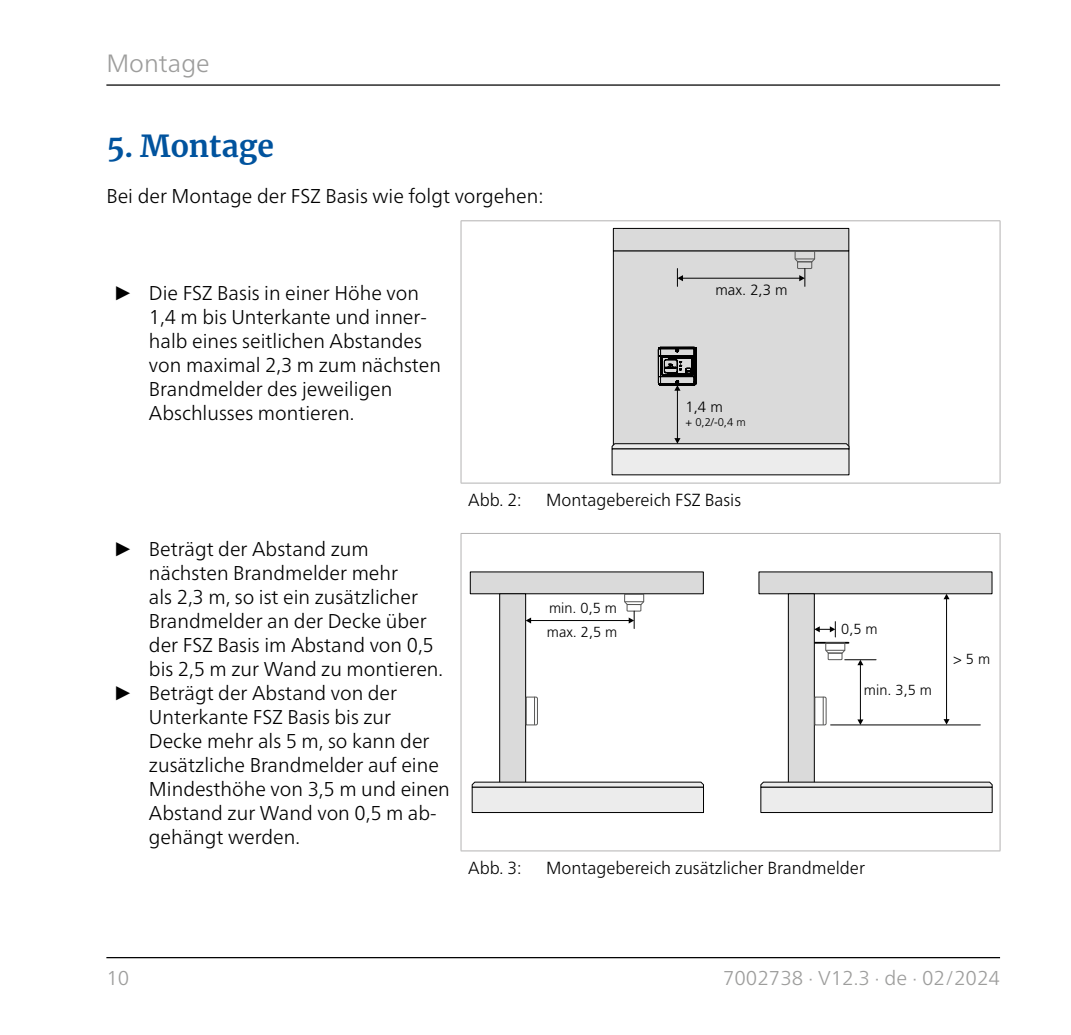
<style>
.page{position:relative;width:1071px;height:1035px;background:#fff}
.page>*{position:absolute;margin:0;border:0;box-sizing:border-box;transform-origin:0 0}
.t1{font:700 30px "Merriweather";letter-spacing:-.005em;color:#00539e}
.t2{font:300 25px "Frutiger Neue LT Pro";color:#9d9d9c}
.t3{font:300 20px/24px "Frutiger Neue LT Pro";color:#000}
.t4{font:300 20px "Frutiger Neue LT Pro";color:#9d9d9c}
.t5{font:300 17.5px "Frutiger Neue LT Pro";color:#000;scale:.96 1}
.t6{font:300 15px "Frutiger LT";color:#000}
.t7{font:300 14.5px/23px "Frutiger LT";color:#000}
.t8{font:300 11.25px "Frutiger LT";color:#000}
.s1{font-family:"Arial";font-weight:400}
</style>
<div class="page">
<hr style="left:106px;top:84px;width:893px;height:2px;background:#000">
<hr style="left:106px;top:957px;width:893px;height:1px;background:#000">
<hr style="left:460px;top:220px;width:540px;height:1px;background:#b3b2b2">
<hr style="left:460px;top:221px;width:1px;height:262px;background:#b3b2b2">
<hr style="left:999px;top:221px;width:1px;height:262px;background:#b3b2b2">
<hr style="left:460px;top:483px;width:540px;height:1px;background:#b3b2b2">
<div style="left:612px;top:250px;width:237px;height:200px;background:#dadada;border:1px solid #000"></div>
<div style="left:613px;top:228px;width:235px;height:23px;background:#dadada"></div>
<div style="left:612px;top:228px;width:237px;height:23px;border:1px solid #000"></div>
<div style="left:612px;top:449px;width:236px;height:26px;background:#ececec"></div>
<hr style="left:676px;top:387px;width:1px;height:54px;background:#000">
<svg style="left:611px;top:438px;width:238px;height:12px"></svg>
<svg style="left:657px;top:347px;width:39px;height:44px"></svg>
<hr style="left:679px;top:278px;width:123px;height:1px;background:#000">
<svg style="left:793px;top:250px;width:22px;height:36px"></svg>
<svg style="left:676px;top:268px;width:6px;height:18px"></svg>
<hr style="left:460px;top:533px;width:540px;height:1px;background:#b3b2b2">
<hr style="left:460px;top:534px;width:1px;height:316px;background:#b3b2b2">
<hr style="left:999px;top:534px;width:1px;height:316px;background:#b3b2b2">
<hr style="left:460px;top:850px;width:540px;height:1px;background:#b3b2b2">
<hr style="left:945px;top:596px;width:1px;height:126px;background:#000">
<svg style="left:943px;top:719px;width:6px;height:5px"></svg>
<svg style="left:943px;top:594px;width:6px;height:5px"></svg>
<hr style="left:813px;top:642px;width:35px;height:1px;background:#000">
<div style="left:470px;top:572px;width:233px;height:22px;background:#dadada"></div>
<div style="left:499px;top:593px;width:27px;height:195px;background:#dadada;border:1px solid #000"></div>
<svg style="left:471px;top:781px;width:233px;height:7px"></svg>
<div style="left:471px;top:787px;width:232px;height:26px;background:#ececec;border:1px solid #000"></div>
<svg style="left:525px;top:696px;width:13px;height:30px"></svg>
<hr style="left:528px;top:620px;width:103px;height:1px;background:#000">
<svg style="left:525px;top:617px;width:6px;height:6px"></svg>
<svg style="left:623px;top:593px;width:21px;height:35px"></svg>
<div style="left:758px;top:571px;width:234px;height:23px;background:#dadada"></div>
<div style="left:787px;top:593px;width:27px;height:195px;background:#dadada;border:1px solid #000"></div>
<svg style="left:760px;top:781px;width:232px;height:6px"></svg>
<div style="left:760px;top:787px;width:232px;height:26px;background:#ececec;border:1px solid #000"></div>
<svg style="left:813px;top:696px;width:13px;height:30px"></svg>
<hr style="left:830px;top:724px;width:149px;height:1px;background:#000">
<svg style="left:814px;top:621px;width:31px;height:39px"></svg>
<hr style="left:844px;top:659px;width:31px;height:1px;background:#000">
<hr style="left:859px;top:662px;width:1px;height:60px;background:#000">
<svg style="left:857px;top:719px;width:6px;height:6px"></svg>
<svg style="left:857px;top:660px;width:6px;height:5px"></svg>
<p class="t2" style="left:106px;top:49px;width:105px">Montage</p>
<h1 class="t1" style="left:106px;top:125px;width:169px">5. Montage</h1>
<p class="t3" style="left:106px;top:184px;width:438px">Bei der Montage der FSZ Basis wie folgt vorgehen:</p>
<p class="t3" style="left:149px;top:280px;width:293px;text-indent:-35px"><span class="s1">►</span> Die FSZ Basis in einer Höhe von<br>1,4 m bis Unterkante und inner&shy;halb eines seitlichen Abstandes von -maximal 2,3 m zum -nächsten<br>Brandmelder des jeweiligen<br>Abschlusses montieren.</p>
<p class="t6" style="left:715px;top:281px;width:74px">max. 2,3 m</p>
<p class="t6" style="left:685px;top:398px;width:39px">1,4 m</p>
<p class="t8" style="left:685px;top:415px;width:62px">+ 0,2/-0,4 m</p>
<p class="t3" style="left:113px;top:537px;width:257px"><span class="s1">►</span> Beträgt der Abstand zum</p>
<p class="t3" style="left:149px;top:561px;width:250px">nächsten Brandmelder mehr</p>
<p class="t3" style="left:149px;top:585px;width:270px">als 2,3 m, so ist ein zusätzlicher</p>
<p class="t3" style="left:149px;top:609px;width:279px">Brandmelder an der Decke über</p>
<p class="t3" style="left:149px;top:633px;width:286px">der FSZ Basis im Abstand von 0,5</p>
<p class="t3" style="left:149px;top:657px;width:295px">bis 2,5 m zur Wand zu montieren.</p>
<p class="t3" style="left:113px;top:681px;width:285px"><span class="s1">►</span> Beträgt der Abstand von der</p>
<p class="t3" style="left:149px;top:705px;width:244px">Unterkante FSZ Basis bis zur</p>
<p class="t3" style="left:149px;top:729px;width:282px">Decke mehr als 5 m, so kann der</p>
<p class="t3" style="left:149px;top:753px;width:291px">zusätzliche Brandmelder auf eine</p>
<p class="t3" style="left:149px;top:777px;width:302px">Mindesthöhe von 3,5 m und einen</p>
<p class="t3" style="left:149px;top:801px;width:289px">Abstand zur Wand von 0,5 m ab-</p>
<p class="t3" style="left:149px;top:825px;width:152px">gehängt werden.</p>
<p class="t5" style="left:468px;top:490px;width:57px">Abb. 2:</p>
<p class="t5" style="left:546px;top:490px;width:205px">Montagebereich FSZ Basis</p>
<p class="t7" style="left:546px;top:597px;width:72px">min. 0,5 m max. 2,5 m</p>
<p class="t7" style="left:841px;top:618px;width:38px">0,5 m</p>
<p class="t7" style="left:863px;top:679px;width:69px">min. 3,5 m</p>
<p class="t5" style="left:468px;top:857px;width:57px">Abb. 3:</p>
<p class="t5" style="left:546px;top:857px;width:333px">Montagebereich zusätzlicher Brandmelder</p>
<p class="t7" style="left:952px;top:648px;width:39px">&gt; 5 m</p>
<p class="t4" style="left:106px;top:966px;width:24px">10</p>
<p class="t4" style="left:722px;top:966px;width:278px">7002738 · V12.3 · de · 02/2024</p>
</div>
